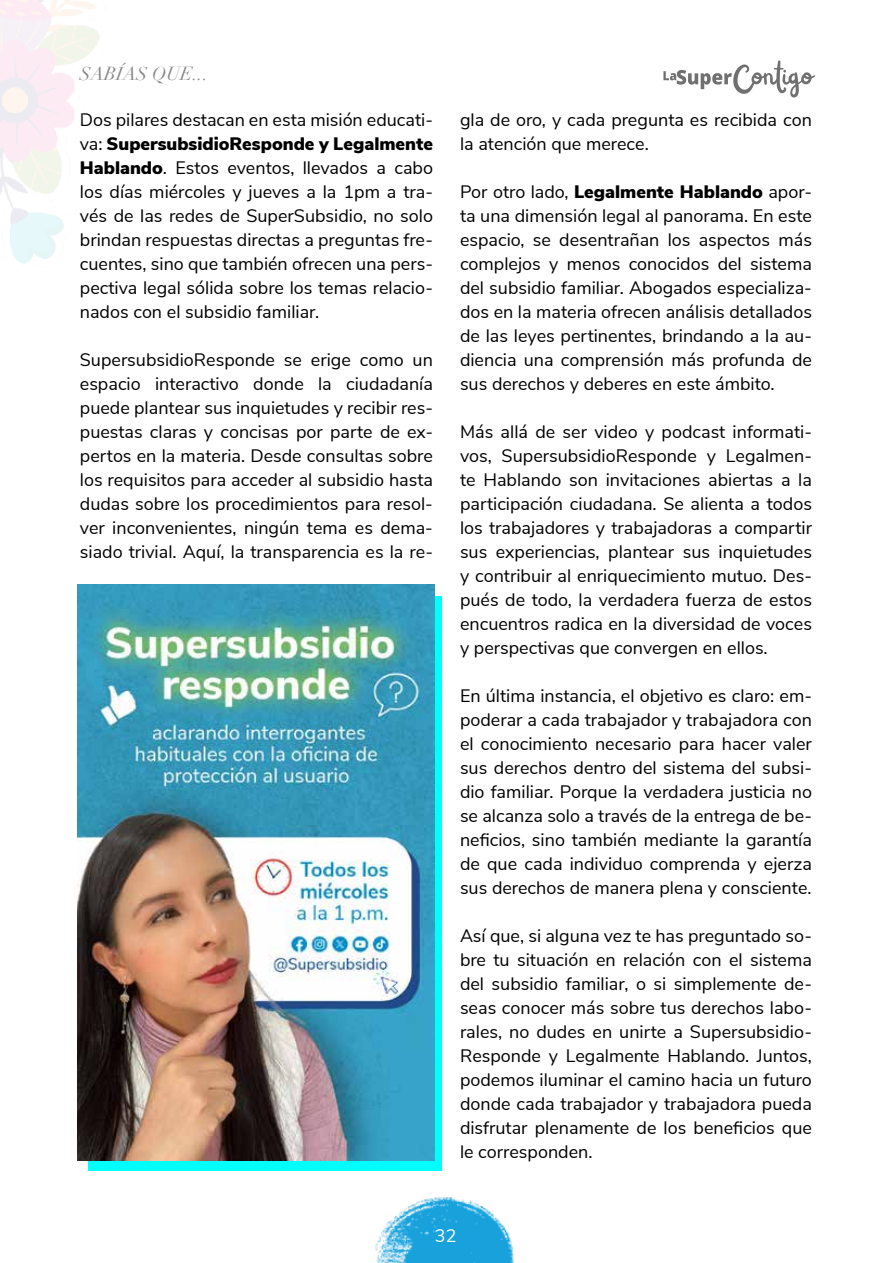
<style>
.page{position:relative;width:893px;height:1263px;background:#fff}
.page>*{position:absolute;margin:0;border:0;box-sizing:border-box;transform-origin:0 0}
.t1{font:italic 18.45px "Didot";color:#878787}
.t2{font:18px/24px "Nunito Sans";color:#000;text-align:justify}
.t3{font:18px "Nunito Sans";color:#fff}
.s1{font-weight:900}
</style>
<div class="page">
<img style="left:375px;top:1196px;width:139px;height:67px">
<svg style="left:663px;top:60px;width:152px;height:38px"></svg>
<div style="left:88px;top:596px;width:354px;height:575px;background:#0ff"></div>
<img style="left:78px;top:585px;width:356px;height:576px">
<p class="t1" style="left:80px;top:62px;width:130px">SABÍAS QUE...</p>
<p class="t2" style="left:80px;top:107px;width:355px">Dos pilares destacan en esta misión educati&shy;va: <span class="s1">SupersubsidioResponde y Legalmente Hablando</span>. Estos eventos, llevados a cabo los días miércoles y jueves a la 1pm a tra&shy;vés de las redes de SuperSubsidio, no solo brindan respuestas directas a preguntas fre&shy;cuentes, sino que también ofrecen una pers&shy;pectiva legal sólida sobre los temas relacio&shy;nados con el subsidio familiar.</p>
<p class="t2" style="left:80px;top:347px;width:355px">SupersubsidioResponde se erige como un espacio interactivo donde la ciudadanía puede plantear sus inquietudes y recibir res&shy;puestas claras y concisas por parte de ex&shy;pertos en la materia. Desde consultas sobre los requisitos para acceder al subsidio hasta dudas sobre los procedimientos para resol&shy;ver inconvenientes, ningún tema es dema&shy;siado trivial. Aquí, la transparencia es la re-</p>
<p class="t2" style="left:460px;top:107px;width:353px">gla de oro, y cada pregunta es recibida con la atención que merece.</p>
<p class="t2" style="left:460px;top:179px;width:353px">Por otro lado, <span class="s1">Legalmente Hablando</span> apor&shy;ta una dimensión legal al panorama. En este espacio, se desentrañan los aspectos más complejos y menos conocidos del sistema del subsidio familiar. Abogados especializa&shy;dos en la materia ofrecen análisis detallados de las leyes pertinentes, brindando a la au&shy;diencia una comprensión más profunda de sus derechos y deberes en este ámbito.</p>
<p class="t2" style="left:460px;top:419px;width:354px">Más allá de ser video y podcast informati&shy;vos, SupersubsidioResponde y Legalmen&shy;te Hablando son invitaciones abiertas a la participación ciudadana. Se alienta a todos los trabajadores y trabajadoras a compartir sus experiencias, plantear sus inquietudes y contribuir al enriquecimiento mutuo. Des&shy;pués de todo, la verdadera fuerza de estos encuentros radica en la diversidad de voces y perspectivas que convergen en ellos.</p>
<p class="t2" style="left:460px;top:682px;width:353px">En última instancia, el objetivo es claro: em&shy;poderar a cada trabajador y trabajadora con el conocimiento necesario para hacer valer sus derechos dentro del sistema del subsi&shy;dio familiar. Porque la verdadera justicia no se alcanza solo a través de la entrega de be&shy;neficios, sino también mediante la garantía de que cada individuo comprenda y ejerza sus derechos de manera plena y consciente.</p>
<p class="t2" style="left:460px;top:922px;width:353px">Así que, si alguna vez te has preguntado so&shy;bre tu situación en relación con el sistema del subsidio familiar, o si simplemente de&shy;seas conocer más sobre tus derechos labo&shy;rales, no dudes en unirte a Supersubsidio-Responde y Legalmente Hablando. Juntos, podemos iluminar el camino hacia un futuro donde cada trabajador y trabajadora pueda disfrutar plenamente de los beneficios que le corresponden.</p>
<p class="t3" style="left:435px;top:1222px;width:23px">32</p>
</div>
